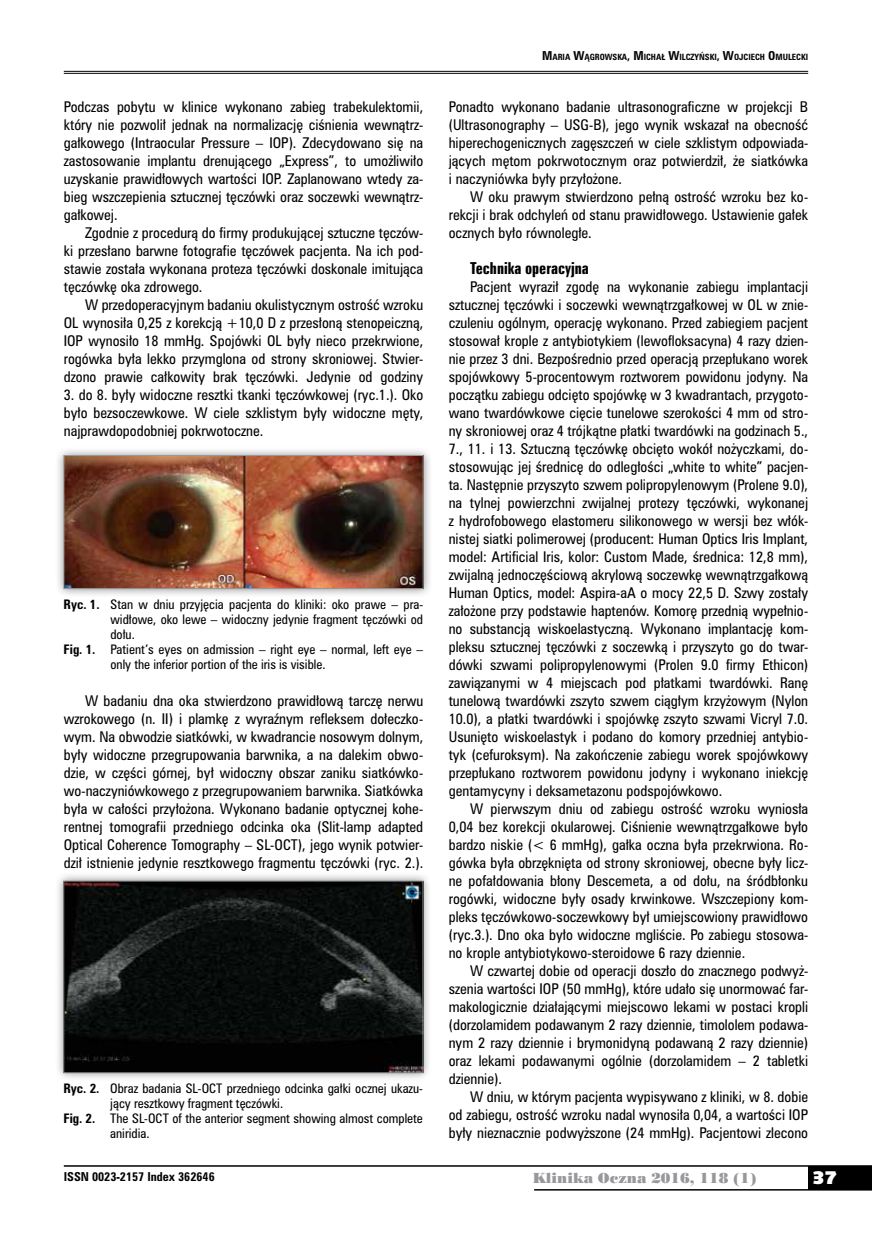
<style>
.page{position:relative;width:872px;height:1234px;background:#fff}
.page>*{position:absolute;margin:0;border:0;box-sizing:border-box;transform-origin:0 0}
.t1{font:18px "Humanst 531 U Blk PL";color:#fff}
.t2{font:15px "Zurich Bd X Cn PL";color:#000}
.t3{font:13.5px/18px "Zurich Cn PL";color:#000;text-align:justify}
.t4{font:13.5px "Poster Bodoni PL";color:#98989c}
.t5{font:12px "Zurich Cn PL";color:#000}
.t6{font:700 11.25px "Zurich Cn PL";color:#000}
.t7{font:700 7.8px "Zurich Cn PL";color:#000}
.s1{font-weight:700}
.s2{font-size:11.25px}
</style>
<div class="page">
<div style="left:808px;top:1165px;width:64px;height:24px;background:#000"></div>
<hr style="left:64px;top:1164px;width:808px;height:2px;background:#000">
<hr style="left:534px;top:1188px;width:338px;height:2px;background:#000">
<hr style="left:64px;top:71px;width:744px;height:1px;background:#000">
<hr style="left:64px;top:73px;width:744px;height:1px;background:#000">
<div style="left:55px;top:446px;width:377px;height:152px;background:#000;opacity:.45"></div>
<img style="left:66px;top:457px;width:355px;height:129px">
<div style="left:64px;top:455px;width:359px;height:133px;border:1px solid #98989c"></div>
<div style="left:54px;top:871px;width:378px;height:210px;background:#000;opacity:.45"></div>
<img style="left:65px;top:882px;width:356px;height:188px">
<div style="left:63px;top:880px;width:360px;height:192px;border:1px solid #98989c"></div>
<p class="t3" style="left:64px;top:97px;width:361px">Podczas pobytu w klinice wykonano zabieg trabekulektomii, który nie pozwolił jednak na normalizację ciśnienia wewnątrz&shy;gałkowego (Intraocular Pressure – IOP). Zdecydowano się na zastosowanie implantu drenującego „Express”, to umożliwiło uzyskanie prawidłowych wartości IOP. Zaplanowano wtedy za&shy;bieg wszczepienia sztucznej tęczówki oraz soczewki wewnątrz&shy;gałkowej.</p>
<p class="t3" style="left:64px;top:223px;width:361px;text-indent:21px">Zgodnie z procedurą do firmy produkującej sztuczne tęczów&shy;ki przesłano barwne fotografie tęczówek pacjenta. Na ich pod&shy;stawie została wykonana proteza tęczówki doskonale imitująca tęczówkę oka zdrowego.</p>
<p class="t3" style="left:64px;top:295px;width:361px;text-indent:21px">W przedoperacyjnym badaniu okulistycznym ostrość wzroku OL wynosiła 0,25 z korekcją +10,0 D z przesłoną stenopeiczną, IOP wynosiło 18 mmHg. Spojówki OL były nieco przekrwione, rogówka była lekko przymglona od strony skroniowej. Stwier&shy;dzono prawie całkowity brak tęczówki. Jedynie od godziny</p>
<p class="t3" style="left:64px;top:385px;width:361px">3. do 8. były widoczne resztki tkanki tęczówkowej (ryc.1.). Oko było bezsoczewkowe. W ciele szklistym były widoczne męty, najprawdopodobniej pokrwotoczne.</p>
<p class="t5" style="left:64px;top:595px;width:361px"><span class="s1">Ryc. 1.</span> Stan w dniu przyjęcia pacjenta do kliniki: oko prawe – pra-</p>
<p class="t5" style="left:110px;top:610px;width:314px">widłowe, oko lewe – widoczny jedynie fragment tęczówki od</p>
<p class="t5" style="left:110px;top:625px;width:26px">dołu.</p>
<p class="t5" style="left:64px;top:640px;width:361px"><span class="s1">Fig. 1.</span> Patient’s eyes on admission – right eye – normal, left eye –</p>
<p class="t5" style="left:110px;top:655px;width:217px">only the inferior portion of the iris is visible.</p>
<p class="t3" style="left:64px;top:691px;width:361px;text-indent:21px">W badaniu dna oka stwierdzono prawidłową tarczę nerwu wzrokowego (n. II) i plamkę z wyraźnym refleksem dołeczko&shy;wym. Na obwodzie siatkówki, w kwadrancie nosowym dolnym, były widoczne przegrupowania barwnika, a na dalekim obwo&shy;dzie, w części górnej, był widoczny obszar zaniku siatkówko&shy;wo-naczyniówkowego z przegrupowaniem barwnika. Siatkówka była w całości przyłożona. Wykonano badanie optycznej kohe&shy;rentnej tomografii przedniego odcinka oka (Slit-lamp adapted Optical Coherence Tomography – SL-OCT), jego wynik potwier&shy;dził istnienie jedynie resztkowego fragmentu tęczówki (ryc. 2.).</p>
<p class="t5" style="left:63px;top:1079px;width:361px"><span class="s1">Ryc. 2.</span> Obraz badania SL-OCT przedniego odcinka gałki ocznej ukazu-</p>
<p class="t5" style="left:110px;top:1094px;width:174px">jący resztkowy fragment tęczówki.</p>
<p class="t5" style="left:63px;top:1109px;width:361px"><span class="s1">Fig. 2.</span> The SL-OCT of the anterior segment showing almost complete</p>
<p class="t5" style="left:110px;top:1124px;width:41px">aniridia.</p>
<p class="t7" style="left:542px;top:52px;width:267px"><span class="s2">M</span>ARIA <span class="s2">W</span>ĄGROWSKA<span class="s2">, M</span>ICHAŁ <span class="s2">W</span>ILCZYŃSKI<span class="s2">, W</span>OJCIECH <span class="s2">O</span> MULECKI</p>
<p class="t3" style="left:449px;top:97px;width:361px">Ponadto wykonano badanie ultrasonograficzne w projekcji B (Ultrasonography – USG-B), jego wynik wskazał na obecność hiperechogenicznych zagęszczeń w ciele szklistym odpowiada&shy;jących mętom pokrwotocznym oraz potwierdził, że siatkówka i naczyniówka były przyłożone.</p>
<p class="t3" style="left:449px;top:187px;width:361px;text-indent:21px">W oku prawym stwierdzono pełną ostrość wzroku bez ko&shy;rekcji i brak odchyleń od stanu prawidłowego. Ustawienie gałek ocznych było równoległe.</p>
<p class="t2" style="left:470px;top:258px;width:120px">Technika operacyjna</p>
<p class="t3" style="left:449px;top:277px;width:361px;text-indent:21px">Pacjent wyraził zgodę na wykonanie zabiegu implantacji sztucznej tęczówki i soczewki wewnątrzgałkowej w OL w znie&shy;czuleniu ogólnym, operację wykonano. Przed zabiegiem pacjent stosował krople z antybiotykiem (lewofloksacyna) 4 razy dzien&shy;nie przez 3 dni. Bezpośrednio przed operacją przepłukano worek spojówkowy 5-procentowym roztworem powidonu jodyny. Na początku zabiegu odcięto spojówkę w 3 kwadrantach, przygoto&shy;wano twardówkowe cięcie tunelowe szerokości 4 mm od stro&shy;ny skroniowej oraz 4 trójkątne płatki twardówki na godzinach 5., 7., 11. i 13. Sztuczną tęczówkę obcięto wokół nożyczkami, do&shy;stosowując jej średnicę do odległości „white to white” pacjen&shy;ta. Następnie przyszyto szwem polipropylenowym (Prolene 9.0), na tylnej powierzchni zwijalnej protezy tęczówki, wykonanej z hydrofobowego elastomeru silikonowego w wersji bez włók&shy;nistej siatki polimerowej (producent: Human Optics Iris Implant, model: Artificial Iris, kolor: Custom Made, średnica: 12,8 mm), zwijalną jednoczęściową akrylową soczewkę wewnątrzgałkową Human Optics, model: Aspira-aA o mocy 22,5 D. Szwy zostały założone przy podstawie haptenów. Komorę przednią wypełnio&shy;no substancją wiskoelastyczną. Wykonano implantację kom&shy;pleksu sztucznej tęczówki z soczewką i przyszyto go do twar&shy;dówki szwami polipropylenowymi (Prolen 9.0 firmy Ethicon) zawiązanymi w 4 miejscach pod płatkami twardówki. Ranę tunelową twardówki zszyto szwem ciągłym krzyżowym (Nylon 10.0), a płatki twardówki i spojówkę zszyto szwami Vicryl 7.0.<br>Usunięto wiskoelastyk i podano do komory przedniej antybio&shy;tyk (cefuroksym). Na zakończenie zabiegu worek spojówkowy przepłukano roztworem powidonu jodyny i wykonano iniekcję gentamycyny i deksametazonu podspojówkowo.</p>
<p class="t3" style="left:449px;top:799px;width:361px;text-indent:21px">W pierwszym dniu od zabiegu ostrość wzroku wyniosła 0,04 bez korekcji okularowej. Ciśnienie wewnątrzgałkowe było bardzo niskie (&lt; 6 mmHg), gałka oczna była przekrwiona. Ro&shy;gówka była obrzęknięta od strony skroniowej, obecne były licz&shy;ne pofałdowania błony Descemeta, a od dołu, na śródbłonku rogówki, widoczne były osady krwinkowe. Wszczepiony kom&shy;pleks tęczówkowo-soczewkowy był umiejscowiony prawidłowo (ryc.3.). Dno oka było widoczne mgliście. Po zabiegu stosowa&shy;no krople antybiotykowo-steroidowe 6 razy dziennie.</p>
<p class="t3" style="left:449px;top:961px;width:361px;text-indent:21px">W czwartej dobie od operacji doszło do znacznego podwyż&shy;szenia wartości IOP (50 mmHg), które udało się unormować far&shy;makologicznie działającymi miejscowo lekami w postaci kropli (dorzolamidem podawanym 2 razy dziennie, timololem podawa&shy;nym 2 razy dziennie i brymonidyną podawaną 2 razy dziennie) oraz lekami podawanymi ogólnie (dorzolamidem – 2 tabletki dziennie).</p>
<p class="t3" style="left:449px;top:1087px;width:361px;text-indent:21px">W dniu, w którym pacjenta wypisywano z kliniki, w 8. dobie od zabiegu, ostrość wzroku nadal wynosiła 0,04, a wartości IOP były nieznacznie podwyższone (24 mmHg). Pacjentowi zlecono</p>
<p class="t6" style="left:64px;top:1168px;width:152px">ISSN 0023-2157 Index 362646</p>
<p class="t4" style="left:532px;top:1168px;width:225px">Klinika Oczna 2016, 118 (1)</p>
<h1 class="t1" style="left:812px;top:1165px;width:26px">37</h1>
</div>
